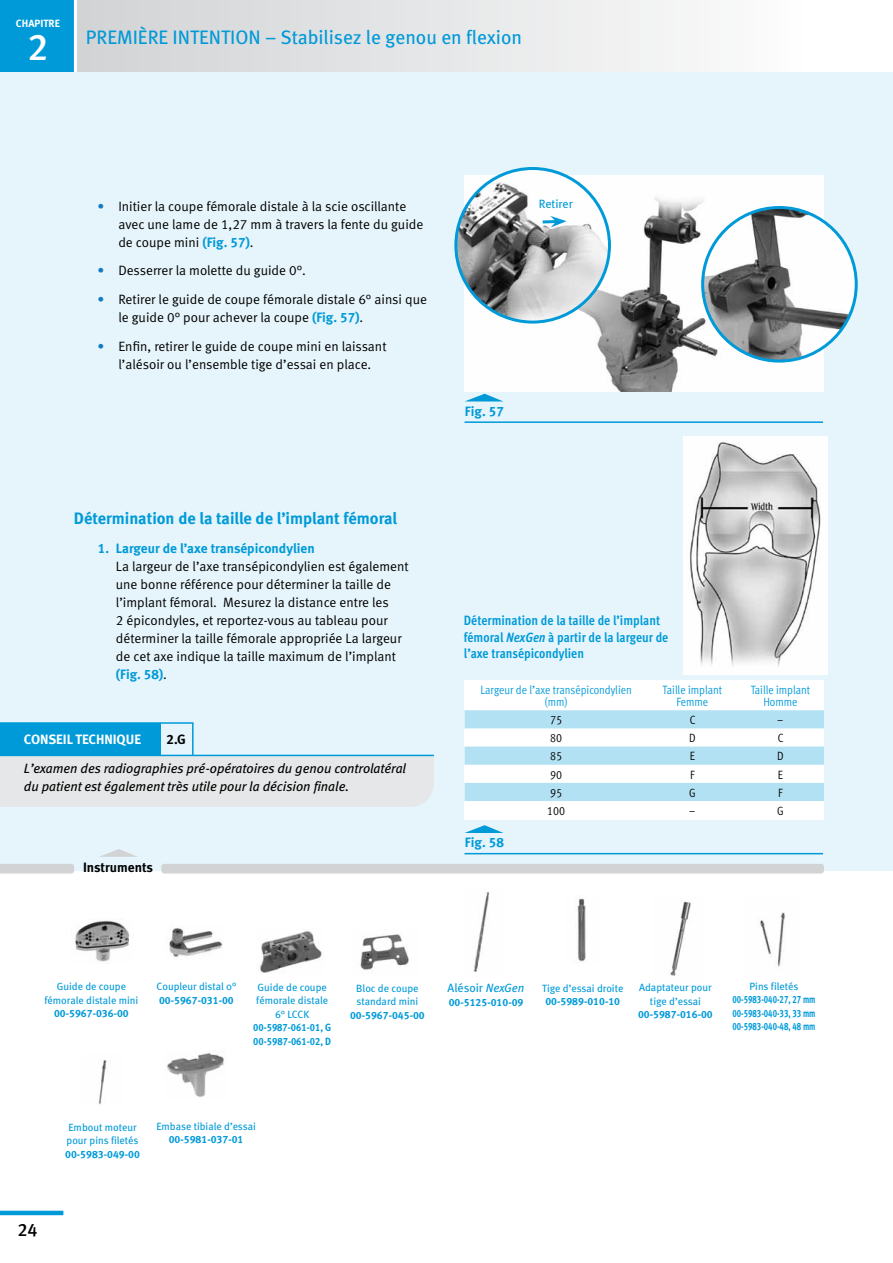
<style>
.page{position:relative;width:893px;height:1263px;background:#fff}
.page>*{position:absolute;margin:0;border:0;box-sizing:border-box;transform-origin:0 0}
.t1{font:37.5px "Meta Medium Expert";color:#fff}
.t2{font:19.5px "Meta Book LF";color:#009ad9}
.t3{font:18px "Meta Medium LF";color:#000}
.t4{font:16.5px "Meta Bold LF";color:#009ad9}
.t5{font:13.5px/18px "Meta Normal LF";color:#000}
.t6{font:italic 13.5px/18px "Meta Book LF";color:#000}
.t7{font:13.5px/16.5px "Meta Cond Bold LF";color:#009ad9}
.t8{font:13.5px "Meta Bold LF";color:#009ad9}
.t9{font:13.5px "Meta Bold LF";color:#fff}
.t10{font:13.5px "Meta Bold LF";color:#000}
.t11{font:12px/12px "Meta Cond Normal LF";color:#009ad9;text-align:center}
.t12{font:12px "Meta Cond Normal LF";color:#000}
.t13{font:12px "Meta Book LF";color:#009ad9}
.t14{font:12px "Meta";color:#009ad9}
.t15{font:10.5px/13.5px "Meta";color:#009ad9;text-align:center}
.t16{font:10.5px "Meta Bold LF";color:#009ad9}
.t17{font:10.5px/13.5px "Meta Bold LF";color:#009ad9;text-align:justify;scale:.75 1}
.t18{font:10.5px/13.5px "Meta Bold LF";color:#009ad9;scale:.9 1}
.t19{font:10.5px "Meta Bold LF";color:#fff}
.s1{color:#137cc1}
.s2{font-family:"Meta Bold LF";color:#009ad9}
.s3{font-family:"Meta Normal LF";color:#000}
.s4{font-family:"Meta Cond Bold Lf";font-style:italic}
.s5{font-family:"Meta Book LF"}
.s6{font-style:italic}
</style>
<div class="page">
<hr style="left:0;top:1211px;width:63px;height:4px;background:#009ad9">
<div style="left:77px;top:0;width:733px;height:72px;background:linear-gradient(to right,#d1d3d4,#fcfcfd)"></div>
<div style="left:0;top:0;width:74px;height:72px;background:#009ad9"></div>
<div style="left:0;top:72px;width:893px;height:799px;background:#e6f5fb"></div>
<div style="left:464px;top:680px;width:360px;height:140px;background:#fff"></div>
<svg style="left:464px;top:710px;width:360px;height:91px"></svg>
<hr style="left:464px;top:853px;width:359px;height:1px;background:#009ad9">
<svg style="left:464px;top:825px;width:39px;height:8px"></svg>
<img style="left:684px;top:436px;width:144px;height:238px">
<div style="left:0;top:723px;width:161px;height:32px;background:#009ad9"></div>
<div style="left:0;top:756px;width:434px;height:51px;background:#e6e7e8"></div>
<hr style="left:0;top:722px;width:194px;height:2px;background:#009ad9">
<hr style="left:0;top:755px;width:434px;height:1px;background:#009ad9">
<hr style="left:192px;top:723px;width:2px;height:33px;background:#009ad9">
<img style="left:464px;top:175px;width:359px;height:217px">
<img style="left:456px;top:168px;width:153px;height:154px;border-radius:77px">
<div style="left:454px;top:167px;width:157px;height:157px;border:3px solid #009ad9;border-radius:50%"></div>
<hr style="left:464px;top:421px;width:359px;height:2px;background:#009ad9">
<svg style="left:466px;top:394px;width:36px;height:7px"></svg>
<img style="left:703px;top:207px;width:153px;height:154px;border-radius:77px">
<div style="left:701px;top:206px;width:157px;height:157px;border:3px solid #009ad9;border-radius:50%"></div>
<svg style="left:543px;top:216px;width:23px;height:12px"></svg>
<img style="left:670px;top:901px;width:21px;height:75px">
<img style="left:473px;top:892px;width:16px;height:80px">
<div style="left:161px;top:864px;width:663px;height:9px;background:#d1d3d4;border-radius:3px"></div>
<svg style="left:0;top:864px;width:74px;height:9px"></svg>
<svg style="left:99px;top:849px;width:38px;height:8px"></svg>
<img style="left:260px;top:931px;width:62px;height:42px">
<img style="left:360px;top:934px;width:49px;height:36px">
<img style="left:167px;top:1051px;width:57px;height:46px">
<img style="left:760px;top:912px;width:26px;height:55px">
<img style="left:577px;top:898px;width:9px;height:64px">
<img style="left:98px;top:1060px;width:9px;height:45px">
<img style="left:75px;top:920px;width:55px;height:42px">
<img style="left:169px;top:928px;width:54px;height:29px">
<p class="t19" style="left:16px;top:17px;width:45px">CHAPITRE</p>
<h1 class="t1" style="left:28px;top:26px;width:22px">2</h1>
<h1 class="t1" style="left:31px;top:26px;width:16px">1</h1>
<h2 class="t2" style="left:86px;top:25px;width:438px">PREMIÈRE INTENTION – Stabilisez le genou en flexion</h2>
<h2 class="t2" style="left:86px;top:25px;width:310px">Etablissement de la plate-forme tibial</h2>
<p class="t5" style="left:118px;top:197px;width:306px;text-indent:-21px"><span class="s1">•</span> Initier la coupe fémorale distale à la scie oscillante avec une lame de 1,27 mm à travers la fente du guide de coupe mini <span class="s2">(Fig. 57)</span>.</p>
<p class="t5" style="left:97px;top:262px;width:210px"><span class="s1">•</span> Desserrer la molette du guide 0°.</p>
<p class="t5" style="left:118px;top:290px;width:310px;text-indent:-21px"><span class="s1">•</span> Retirer le guide de coupe fémorale distale 6° ainsi que le guide 0° pour achever la coupe <span class="s2">(Fig. 57)</span>.</p>
<p class="t5" style="left:97px;top:337px;width:291px;text-align:center"><span class="s1">•</span> Enfin, retirer le guide de coupe mini en laissant l’alésoir ou l’ensemble tige d’essai en place.</p>
<p class="t4" style="left:74px;top:509px;width:325px">Détermination de la taille de l’implant fémoral</p>
<p class="t8" style="left:98px;top:540px;width:218px">1. Largeur de l’axe transépicondylien</p>
<p class="t5" style="left:116px;top:557px;width:294px">La largeur de l’axe transépicondylien est également une bonne référence pour déterminer la taille de l’implant fémoral. Mesurez la distance entre les<br>2 épicondyles, et reportez-vous au tableau pour déterminer la taille fémorale appropriée La largeur de cet axe indique la taille maximum de l’implant</p>
<p class="t8" style="left:116px;top:666px;width:53px">(Fig. 58)<span class="s3">.</span></p>
<p class="t14" style="left:539px;top:197px;width:35px">Retirer</p>
<p class="t8" style="left:465px;top:403px;width:40px">Fig. 57</p>
<p class="t7" style="left:464px;top:612px;width:206px">Détermination de la taille de l’implant fémoral <span class="s4">NexGen</span> à partir de la largeur de l’axe transépicondylien</p>
<p class="t9" style="left:24px;top:731px;width:119px">CONSEIL TECHNIQUE</p>
<p class="t10" style="left:166px;top:731px;width:21px">2.G</p>
<p class="t6" style="left:24px;top:759px;width:384px">L’examen des radiographies pré-opératoires du genou controlatéral du patient est également très utile pour la décision finale.</p>
<p class="t10" style="left:83px;top:859px;width:71px">Instruments</p>
<p class="t11" style="left:481px;top:684px;width:153px">Largeur de l’axe transépicondylien (mm)</p>
<p class="t11" style="left:663px;top:684px;width:61px">Taille implant<br>Femme</p>
<p class="t11" style="left:751px;top:684px;width:61px">Taille implant<br>Homme</p>
<p class="t12" style="left:550px;top:713px;width:13px">75</p>
<p class="t12" style="left:690px;top:713px;width:7px">C</p>
<p class="t12" style="left:777px;top:713px;width:8px">–</p>
<p class="t12" style="left:550px;top:731px;width:13px">80</p>
<p class="t12" style="left:689px;top:731px;width:8px">D</p>
<p class="t12" style="left:778px;top:731px;width:7px">C</p>
<p class="t12" style="left:550px;top:749px;width:13px">85</p>
<p class="t12" style="left:690px;top:749px;width:7px">E</p>
<p class="t12" style="left:777px;top:749px;width:8px">D</p>
<p class="t12" style="left:550px;top:768px;width:13px">90</p>
<p class="t12" style="left:690px;top:768px;width:6px">F</p>
<p class="t12" style="left:778px;top:768px;width:7px">E</p>
<p class="t12" style="left:550px;top:786px;width:13px">95</p>
<p class="t12" style="left:689px;top:786px;width:8px">G</p>
<p class="t12" style="left:778px;top:786px;width:6px">F</p>
<p class="t12" style="left:547px;top:804px;width:19px">100</p>
<p class="t12" style="left:689px;top:804px;width:8px">–</p>
<p class="t12" style="left:777px;top:804px;width:8px">G</p>
<p class="t8" style="left:465px;top:835px;width:40px">Fig. 58</p>
<p class="t15" style="left:44px;top:980px;width:95px">Guide de coupe fémorale distale mini</p>
<p class="t16" style="left:54px;top:1007px;width:76px">00-5967-036-00</p>
<p class="t15" style="left:156px;top:980px;width:81px"><span class="s5">C</span>oupleur distal 0°</p>
<p class="t16" style="left:159px;top:994px;width:76px">00-5967-031-00</p>
<p class="t15" style="left:256px;top:980px;width:73px">Guide de coupe fémorale distale<br>6° LCCK</p>
<p class="t18" style="left:253px;top:1021px;width:88px">00-5987-061-01, G<br>00-5987-061-02, D</p>
<p class="t15" style="left:356px;top:981px;width:64px;text-align:left">Bloc de coupe standard mini</p>
<p class="t16" style="left:350px;top:1009px;width:76px">00-5967-045-00</p>
<p class="t13" style="left:448px;top:981px;width:78px">Alésoir <span class="s6">NexGen</span></p>
<p class="t16" style="left:449px;top:995px;width:76px">00-5125-010-09</p>
<p class="t15" style="left:542px;top:981px;width:83px">Tige d’essai droite</p>
<p class="t16" style="left:545px;top:995px;width:76px">00-5989-010-10</p>
<p class="t15" style="left:639px;top:981px;width:74px">Adaptateur pour tige d’essai</p>
<p class="t16" style="left:638px;top:1008px;width:76px">00-5987-016-00</p>
<p class="t15" style="left:750px;top:979px;width:50px">Pins filetés</p>
<p class="t17" style="left:732px;top:993px;width:112px">00-5983-040-27, 27 mm 00-5983-040-33, 33 mm 00-5983-040-48, 48 mm</p>
<h3 class="t3" style="left:17px;top:1219px;width:22px">24</h3>
<p class="t15" style="left:67px;top:1120px;width:74px;text-align:left">Embout moteur pour pins filetés</p>
<p class="t16" style="left:65px;top:1148px;width:76px">00-5983-049-00</p>
<p class="t15" style="left:156px;top:1119px;width:101px">Embase tibiale d’essai</p>
<p class="t16" style="left:169px;top:1133px;width:76px">00-5981-037-01</p>
</div>
